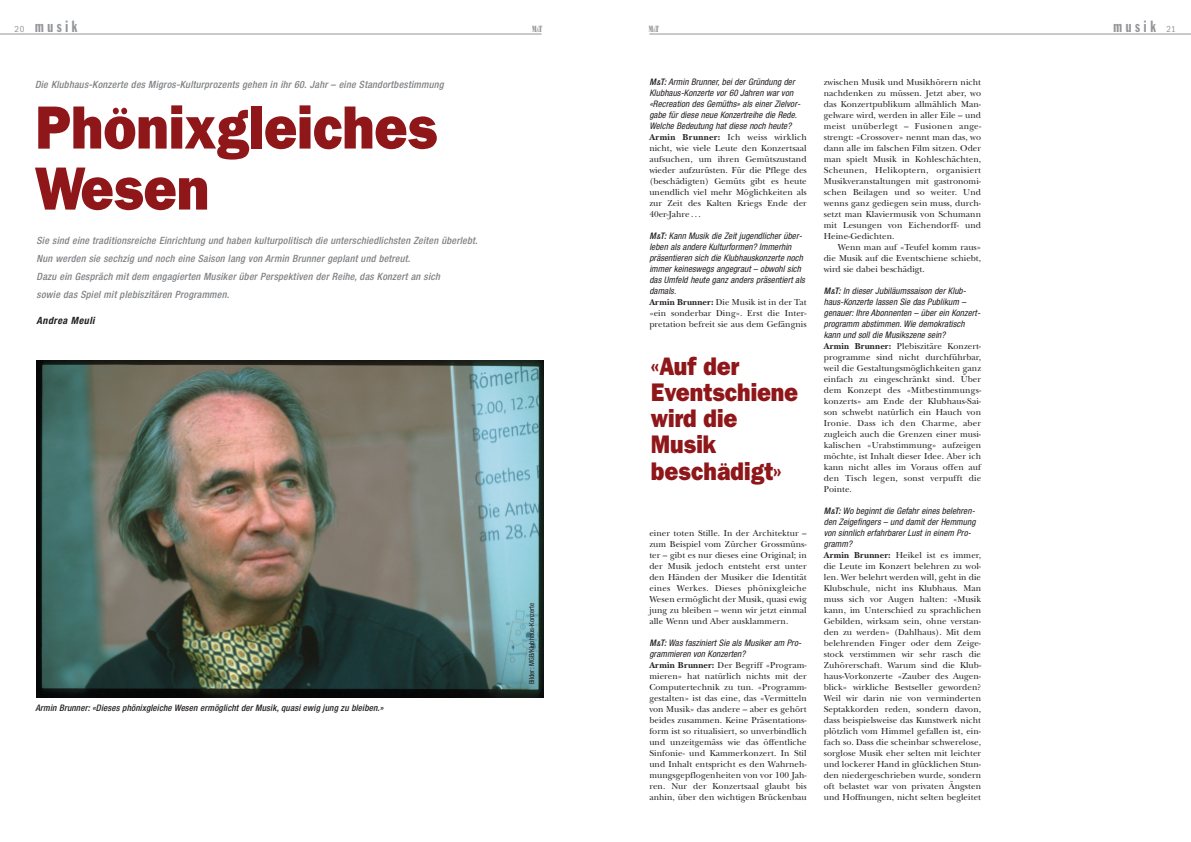
<style>
.page{position:relative;width:1191px;height:842px;background:#fff}
.page>*{position:absolute;margin:0;border:0;box-sizing:border-box;transform-origin:0 0}
.t1{font:800 60px/61px "Franklin ITCBQ";color:#8f171a;scale:.9 1}
.t2{font:800 25px/26px "Franklin ITCBQ";color:#8f171a;scale:.9 1}
.t3{font:16px "Franklin Gothic Extra Cond";letter-spacing:.235em;color:#939598}
.t4{font:italic 500 condensed 10px/18px "Helvetica Neue";letter-spacing:.025em;color:#808285}
.t5{font:italic 700 condensed 10px "Helvetica Neue";letter-spacing:.05em;color:#231f20}
.t6{font:9px/11px "New Baskerville";letter-spacing:.005em;color:#231f20;text-align:justify}
.t7{font:italic condensed 9px/11px "Helvetica Neue";letter-spacing:.01em;color:#231f20}
.t8{font:italic 500 condensed 9px "Helvetica Neue";letter-spacing:.015em;color:#231f20}
.t9{font:9px "Bodoni Poster";color:#939598;scale:.5 1}
.t10{font:condensed 7px "Helvetica Neue";color:#231f20}
.s1{font-family:"Franklin Gothic";font-stretch:condensed;font-size:9px}
.s2{font-size:6.5px;color:#bcbdc0}
.s3{font-weight:500}
.s4{font-weight:500;font-size:7px}
.s5{font-weight:700}
</style>
<div class="page">
<hr style="left:649px;top:34px;width:542px;height:1px;background:#939598">
<hr style="left:0;top:34px;width:541px;height:1px;background:#939598">
<img style="left:36px;top:361px;width:507px;height:336px">
<h3 class="t3" style="left:15px;top:21px;width:64px"><span class="s1">20</span> musik</h3>
<p class="t9" style="left:532px;top:24px;width:22px">M<span class="s2">&amp;</span>T</p>
<p class="t9" style="left:649px;top:24px;width:22px">M<span class="s2">&amp;</span>T</p>
<h3 class="t3" style="left:1113px;top:21px;width:64px">musik <span class="s1">21</span></h3>
<p class="t4" style="left:35px;top:76px;width:410px">Die Klubhaus-Konzerte des Migros-Kulturprozents gehen in ihr 60. Jahr – eine Standortbestimmung</p>
<h1 class="t1" style="left:35px;top:96px;width:449px">Phönixgleiches<br>Wesen</h1>
<p class="t4" style="left:37px;top:232px;width:442px">Sie sind eine traditionsreiche Einrichtung und haben kulturpolitisch die unterschiedlichsten Zeiten überlebt.<br>Nun werden sie sechzig und noch eine Saison lang von Armin Brunner geplant und betreut.<br>Dazu ein Gespräch mit dem engagierten Musiker über Perspektiven der Reihe, das Konzert an sich<br>sowie das Spiel mit plebiszitären Programmen.</p>
<p class="t5" style="left:37px;top:316px;width:60px">Andrea Meuli</p>
<p class="t8" style="left:35px;top:705px;width:349px">Armin Brunner: «Dieses phönixgleiche Wesen ermöglicht der Musik, quasi ewig jung zu bleiben.»</p>
<p class="t10" style="left:529px;top:684px;width:83px;rotate:-90deg">Bilder: MGB/Klubhaus-Konzerte</p>
<p class="t7" style="left:649px;top:77px;width:152px"><span class="s3">M</span><span class="s4">&amp;</span><span class="s3">T:</span> Armin Brunner, bei der Gründung der Klubhaus-Konzerte vor 60 Jahren war von «Recreation des Gemüths» als einer Zielvor&shy;gabe für diese neue Konzertreihe die Rede.<br>Welche Bedeutung hat diese noch heute?</p>
<p class="t6" style="left:649px;top:132px;width:159px"><span class="s5">Armin Brunner:</span> Ich weiss wirklich nicht, wie viele Leute den Konzertsaal aufsuchen, um ihren Gemütszustand wieder aufzurüsten. Für die Pflege des (beschädigten) Gemüts gibt es heute unendlich viel mehr Möglichkeiten als zur Zeit des Kalten Kriegs Ende der 40er-Jahre . . .</p>
<p class="t7" style="left:649px;top:231px;width:157px"><span class="s3">M</span><span class="s4">&amp;</span><span class="s3">T:</span> Kann Musik die Zeit jugendlicher über&shy;leben als andere Kulturformen? Immerhin präsentieren sich die Klubhauskonzerte noch immer keineswegs angegraut – obwohl sich das Umfeld heute ganz anders präsentiert als damals.</p>
<p class="t6" style="left:649px;top:297px;width:159px"><span class="s5">Armin Brunner:</span> Die Musik ist in der Tat «ein sonderbar Ding». Erst die Inter&shy;pretation befreit sie aus dem Gefängnis</p>
<h2 class="t2" style="left:651px;top:353px;width:165px">«Auf der<br>Eventschiene wird die<br>Musik beschädigt»</h2>
<p class="t6" style="left:649px;top:528px;width:159px">einer toten Stille. In der Architektur – zum Beispiel vom Zürcher Grossmüns&shy;ter – gibt es nur dieses eine Original; in der Musik jedoch entsteht erst unter den Händen der Musiker die Identität eines Werkes. Dieses phönixgleiche Wesen ermöglicht der Musik, quasi ewig jung zu bleiben – wenn wir jetzt einmal alle Wenn und Aber ausklammern.</p>
<p class="t7" style="left:649px;top:638px;width:154px"><span class="s3">M</span><span class="s4">&amp;</span><span class="s3">T:</span> Was fasziniert Sie als Musiker am Pro&shy;grammieren von Konzerten?</p>
<p class="t6" style="left:649px;top:660px;width:159px"><span class="s5">Armin Brunner:</span> Der Begriff «Program&shy;mieren» hat natürlich nichts mit der Computertechnik zu tun. «Programm&shy;gestalten» ist das eine, das «Vermitteln von Musik» das andere – aber es gehört beides zusammen. Keine Präsentations&shy;form ist so ritualisiert, so unverbindlich und unzeitgemäss wie das öffentliche Sinfonie- und Kammerkonzert. In Stil und Inhalt entspricht es den Wahrneh&shy;mungsgepflogenheiten von vor 100 Jah&shy;ren. Nur der Konzertsaal glaubt bis anhin, über den wichtigen Brückenbau</p>
<p class="t6" style="left:823px;top:77px;width:159px">zwischen Musik und Musikhörern nicht nachdenken zu müssen. Jetzt aber, wo das Konzertpublikum allmählich Man&shy;gelware wird, werden in aller Eile – und meist unüberlegt – Fusionen ange&shy;strengt: «Crossover» nennt man das, wo dann alle im falschen Film sitzen. Oder man spielt Musik in Kohleschächten, Scheunen, Helikoptern, organisiert Musikveranstaltungen mit gastronomi&shy;schen Beilagen und so weiter. Und wenns ganz gediegen sein muss, durch&shy;setzt man Klaviermusik von Schumann mit Lesungen von Eichendorff- und Heine-Gedichten.</p>
<p class="t6" style="left:823px;top:242px;width:159px;text-indent:14px">Wenn man auf «Teufel komm raus» die Musik auf die Eventschiene schiebt, wird sie dabei beschädigt.</p>
<p class="t7" style="left:823px;top:286px;width:158px"><span class="s3">M</span><span class="s4">&amp;</span><span class="s3">T:</span> In dieser Jubiläumssaison der Klub&shy;haus-Konzerte lassen Sie das Publikum – genauer: Ihre Abonnenten – über ein Konzert&shy;programm abstimmen. Wie demokratisch kann und soll die Musikszene sein?</p>
<p class="t6" style="left:823px;top:341px;width:159px"><span class="s5">Armin Brunner:</span> Plebiszitäre Konzert&shy;programme sind nicht durchführbar, weil die Gestaltungsmöglichkeiten ganz einfach zu eingeschränkt sind. Über dem Konzept des «Mitbestimmungs&shy;konzerts» am Ende der Klubhaus-Sai&shy;son schwebt natürlich ein Hauch von Ironie. Dass ich den Charme, aber zugleich auch die Grenzen einer musi&shy;kalischen «Urabstimmung» aufzeigen möchte, ist Inhalt dieser Idee. Aber ich kann nicht alles im Voraus offen auf den Tisch legen, sonst verpufft die Pointe.</p>
<p class="t7" style="left:823px;top:506px;width:153px"><span class="s3">M</span><span class="s4">&amp;</span><span class="s3">T:</span> Wo beginnt die Gefahr eines belehren&shy;den Zeigefingers – und damit der Hemmung von sinnlich erfahrbarer Lust in einem Pro&shy;gramm?</p>
<p class="t6" style="left:823px;top:550px;width:159px"><span class="s5">Armin Brunner:</span> Heikel ist es immer, die Leute im Konzert belehren zu wol&shy;len. Wer belehrt werden will, geht in die Klubschule, nicht ins Klubhaus. Man muss sich vor Augen halten: «Musik kann, im Unterschied zu sprachlichen Gebilden, wirksam sein, ohne verstan&shy;den zu werden» (Dahlhaus). Mit dem belehrenden Finger oder dem Zeige&shy;stock verstimmen wir sehr rasch die Zuhörerschaft. Warum sind die Klub&shy;haus-Vorkonzerte «Zauber des Augen&shy;blick» wirkliche Bestseller geworden?<br>Weil wir darin nie von verminderten Septakkorden reden, sondern davon, dass beispielsweise das Kunstwerk nicht plötzlich vom Himmel gefallen ist, ein&shy;fach so. Dass die scheinbar schwerelose, sorglose Musik eher selten mit leichter und lockerer Hand in glücklichen Stun&shy;den niedergeschrieben wurde, sondern oft belastet war von privaten Ängsten und Hoffnungen, nicht selten begleitet</p>
</div>
